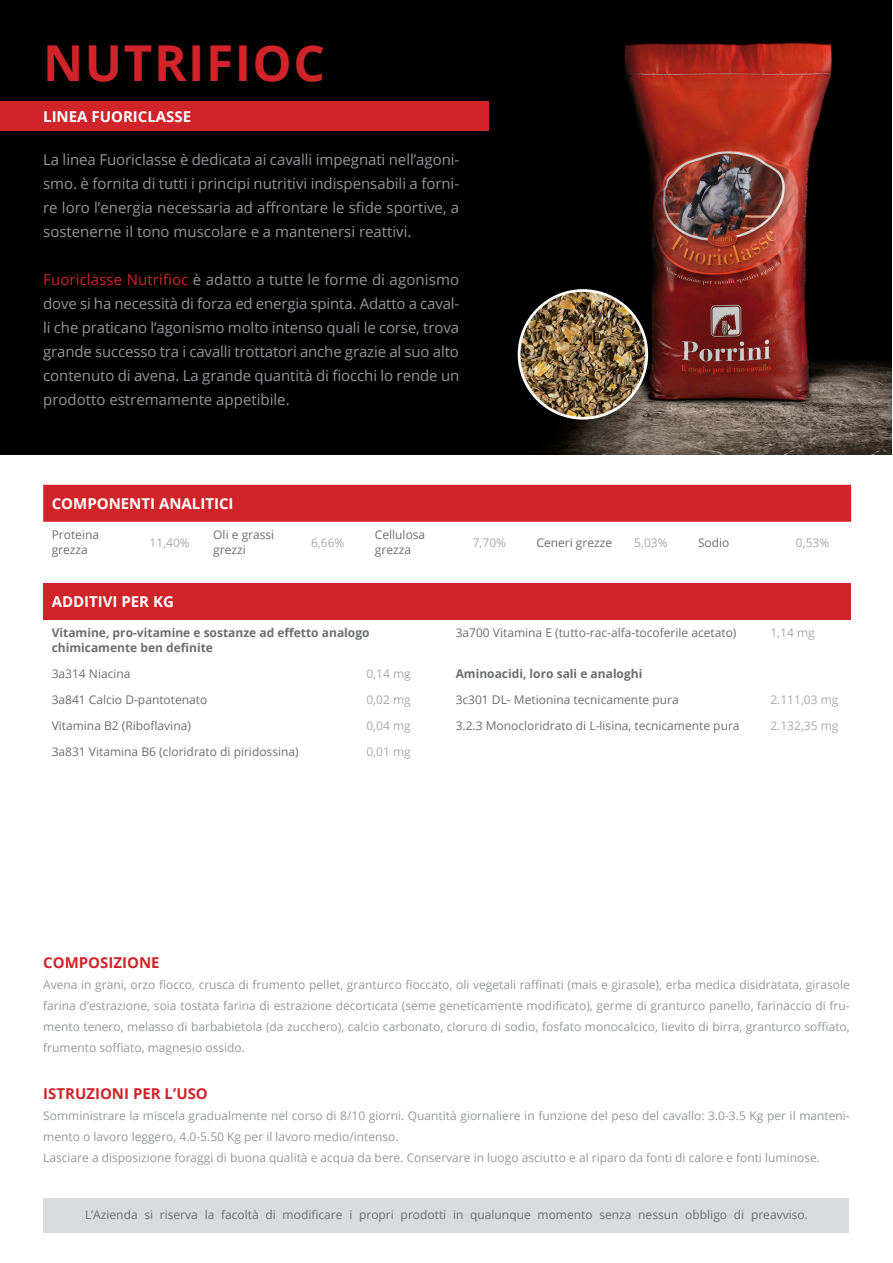
<style>
.page{position:relative;width:893px;height:1263px;background:#fff}
.page>*{position:absolute;margin:0;border:0;box-sizing:border-box;transform-origin:0 0}
.t1{font:700 49.5px "Open Sans";letter-spacing:.03em;color:#d1232a}
.t2{font:15px/24px "Open Sans";letter-spacing:-.005em;color:#95979a;text-align:justify}
.t3{font:700 15px "Open Sans";color:#fff}
.t4{font:700 15px "Open Sans";color:#d1232a}
.t5{font:12px/21px "Open Sans";color:#95979a;text-align:justify}
.t6{font:12px/14.4px "Open Sans";color:#6c6d70}
.t7{font:700 12px/14.4px "Open Sans";color:#6c6d70}
.t8{font:12px "Open Sans";color:#a8a9ad}
.s1{color:#d1232a}
</style>
<div class="page">
<div style="left:0;top:0;width:234px;height:454px;background:#000"></div>
<img style="left:234px;top:0;width:658px;height:454px">
<div style="left:0;top:102px;width:489px;height:29px;background:#d1232a"></div>
<div style="left:43px;top:1198px;width:806px;height:34px;background:#d9dadc"></div>
<img style="left:519px;top:290px;width:128px;height:128px;border-radius:64px">
<div style="left:518px;top:289px;width:130px;height:131px;border:3px solid #fff;border-radius:50%"></div>
<div style="left:43px;top:485px;width:808px;height:37px;background:#d1232a"></div>
<div style="left:43px;top:583px;width:808px;height:37px;background:#d1232a"></div>
<p class="t1" style="left:43px;top:28px;width:283px">NUTRIFIOC</p>
<p class="t3" style="left:43px;top:106px;width:149px">LINEA FUORICLASSE</p>
<p class="t2" style="left:43px;top:147px;width:418px">La linea Fuoriclasse è dedicata ai cavalli impegnati nell’agoni&shy;smo. è fornita di tutti i principi nutritivi indispensabili a forni&shy;re loro l’energia necessaria ad affrontare le sfide sportive, a sostenerne il tono muscolare e a mantenersi reattivi.</p>
<p class="t2" style="left:43px;top:267px;width:418px"><span class="s1">Fuoriclasse Nutrifioc</span> è adatto a tutte le forme di agonismo dove si ha necessità di forza ed energia spinta. Adatto a caval&shy;li che praticano l’agonismo molto intenso quali le corse, trova grande successo tra i cavalli trottatori anche grazie al suo alto</p>
<p class="t2" style="left:43px;top:363px;width:418px">contenuto di avena. La grande quantità di fiocchi lo rende un prodotto estremamente appetibile.</p>
<p class="t3" style="left:52px;top:493px;width:183px">COMPONENTI ANALITICI</p>
<p class="t6" style="left:52px;top:528px;width:49px">Proteina grezza</p>
<p class="t8" style="left:150px;top:534px;width:42px">11,40%</p>
<p class="t6" style="left:213px;top:528px;width:63px">Oli e grassi grezzi</p>
<p class="t8" style="left:311px;top:534px;width:35px">6,66%</p>
<p class="t6" style="left:375px;top:528px;width:52px">Cellulosa grezza</p>
<p class="t8" style="left:473px;top:534px;width:35px">7,70%</p>
<p class="t6" style="left:536px;top:535px;width:77px">Ceneri grezze</p>
<p class="t8" style="left:634px;top:534px;width:35px">5,03%</p>
<p class="t6" style="left:698px;top:535px;width:33px">Sodio</p>
<p class="t8" style="left:796px;top:534px;width:35px">0,53%</p>
<p class="t3" style="left:52px;top:591px;width:124px">ADDITIVI PER KG</p>
<p class="t7" style="left:52px;top:625px;width:319px">Vitamine, pro-vitamine e sostanze ad effetto analogo chimicamente ben definite</p>
<p class="t6" style="left:456px;top:625px;width:282px">3a700 Vitamina E (tutto-rac-alfa-tocoferile acetato)</p>
<p class="t8" style="left:770px;top:625px;width:46px">1,14 mg</p>
<p class="t6" style="left:52px;top:666px;width:80px">3a314 Niacina</p>
<p class="t8" style="left:366px;top:665px;width:46px">0,14 mg</p>
<p class="t7" style="left:456px;top:666px;width:188px">Aminoacidi, loro sali e analoghi</p>
<p class="t6" style="left:52px;top:692px;width:157px">3a841 Calcio D-pantotenato</p>
<p class="t8" style="left:366px;top:691px;width:46px">0,02 mg</p>
<p class="t6" style="left:456px;top:692px;width:225px">3c301 DL- Metionina tecnicamente pura</p>
<p class="t8" style="left:770px;top:691px;width:70px">2.111,03 mg</p>
<p class="t6" style="left:52px;top:718px;width:141px">Vitamina B2 (Riboflavina)</p>
<p class="t8" style="left:366px;top:718px;width:46px">0,04 mg</p>
<p class="t6" style="left:456px;top:718px;width:285px">3.2.3 Monocloridrato di L-lisina, tecnicamente pura</p>
<p class="t8" style="left:770px;top:718px;width:70px">2.132,35 mg</p>
<p class="t6" style="left:52px;top:744px;width:248px">3a831 Vitamina B6 (cloridrato di piridossina)</p>
<p class="t8" style="left:366px;top:744px;width:46px">0,01 mg</p>
<p class="t4" style="left:43px;top:952px;width:118px">COMPOSIZIONE</p>
<p class="t5" style="left:43px;top:974px;width:808px">Avena in grani, orzo fiocco, crusca di frumento pellet, granturco fioccato, oli vegetali raffinati (mais e girasole), erba medica disidratata, girasole farina d’estrazione, soia tostata farina di estrazione decorticata (seme geneticamente modificato), germe di granturco panello, farinaccio di fru&shy;mento tenero, melasso di barbabietola (da zucchero), calcio carbonato, cloruro di sodio, fosfato monocalcico, lievito di birra, granturco soffiato, frumento soffiato, magnesio ossido.</p>
<p class="t4" style="left:43px;top:1083px;width:166px">ISTRUZIONI PER L’USO</p>
<p class="t5" style="left:43px;top:1105px;width:808px">Somministrare la miscela gradualmente nel corso di 8/10 giorni. Quantità giornaliere in funzione del peso del cavallo: 3.0-3.5 Kg per il manteni&shy;mento o lavoro leggero, 4.0-5.50 Kg per il lavoro medio/intenso.</p>
<p class="t5" style="left:43px;top:1147px;width:778px">Lasciare a disposizione foraggi di buona qualità e acqua da bere. Conservare in luogo asciutto e al riparo da fonti di calore e fonti luminose.</p>
<p class="t6" style="left:85px;top:1207px;width:724px">L’Azienda si riserva la facoltà di modificare i propri prodotti in qualunque momento senza nessun obbligo di preavviso.</p>
</div>
